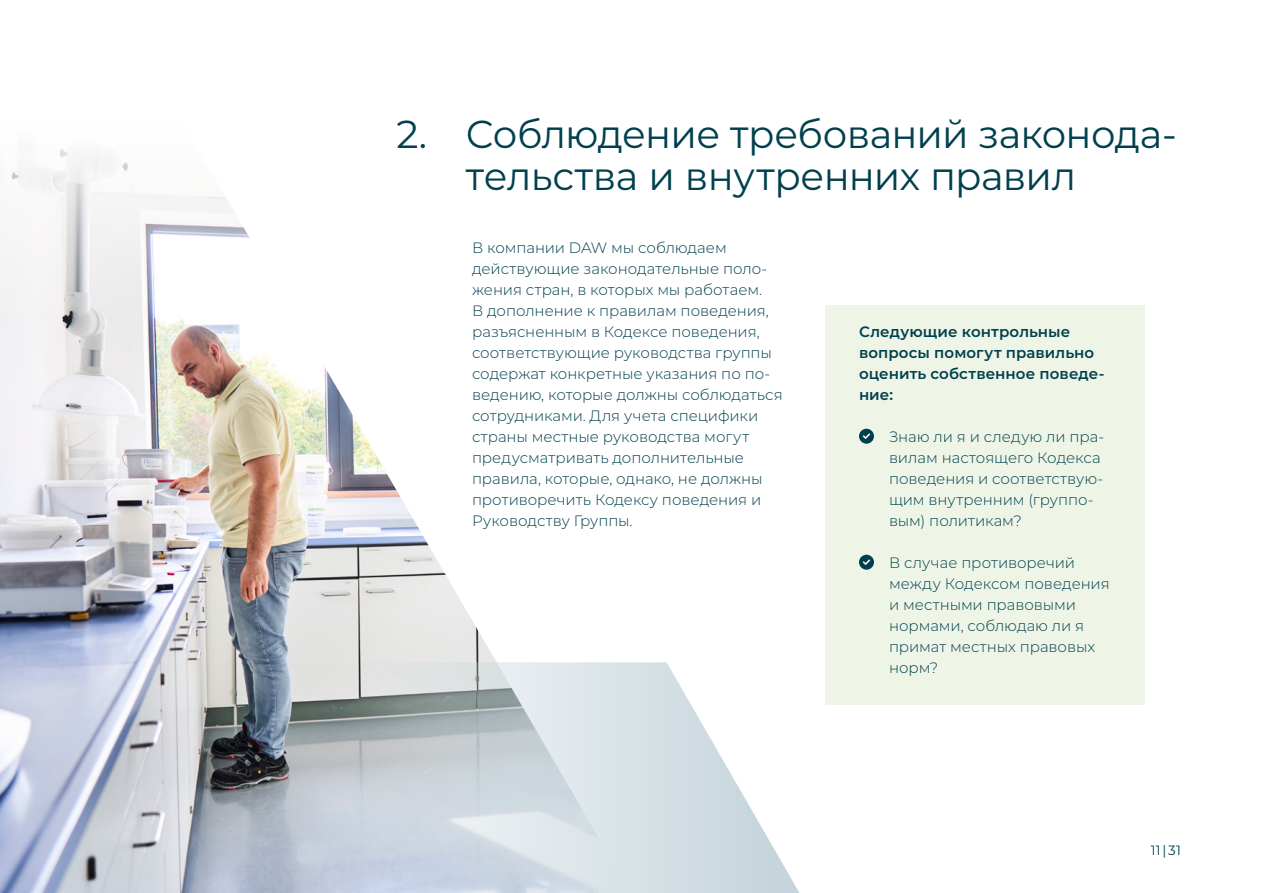
<style>
.page{position:relative;width:1263px;height:893px;background:#fff}
.page>*{position:absolute;margin:0;border:0;box-sizing:border-box;transform-origin:0 0}
.t1{font:39px/42px "Montserrat";letter-spacing:-.015em;color:#00404e}
.t2{font:300 15px/21px "Montserrat";letter-spacing:-.005em;color:#00404e}
.t3{font:600 15px/21px "Montserrat";letter-spacing:.005em;color:#00404e}
.t4{font:13.5px "Montserrat";color:#00404e}
</style>
<div class="page">
<div style="left:825px;top:305px;width:319px;height:399px;background:#eef5e7"></div>
<svg style="left:859px;top:429px;width:15px;height:15px"></svg>
<svg style="left:859px;top:555px;width:15px;height:15px"></svg>
<img style="left:0;top:149px;width:496px;height:513px">
<svg style="left:0;top:662px;width:800px;height:231px;background:#c6cdd5"></svg>
<h1 class="t1" style="left:466px;top:112px;width:712px;text-indent:-69px">2. Соблюдение требований законода&shy;тельства и внутренних правил</h1>
<p class="t2" style="left:472px;top:236px;width:312px">В компании DAW мы соблюдаем действующие законодательные поло&shy;жения стран, в которых мы работаем.<br>В дополнение к правилам поведения, разъясненным в Кодексе поведения, соответствующие руководства группы содержат конкретные указания по по&shy;ведению, которые должны соблюдаться сотрудниками. Для учета специфики страны местные руководства могут предусматривать дополнительные правила, которые, однако, не должны противоречить Кодексу поведения и Руководству Группы.</p>
<p class="t3" style="left:859px;top:320px;width:247px">Следующие контрольные вопросы помогут правильно оценить собственное поведе&shy;ние:</p>
<p class="t2" style="left:889px;top:425px;width:217px">Знаю ли я и следую ли пра&shy;вилам настоящего Кодекса поведения и соответствую&shy;щим внутренним (группо&shy;вым) политикам?</p>
<p class="t2" style="left:889px;top:551px;width:222px">В случае противоречий между Кодексом поведения и местными правовыми нормами, соблюдаю ли я примат местных правовых норм?</p>
<p class="t4" style="left:1151px;top:841px;width:32px">11 | 31</p>
</div>
